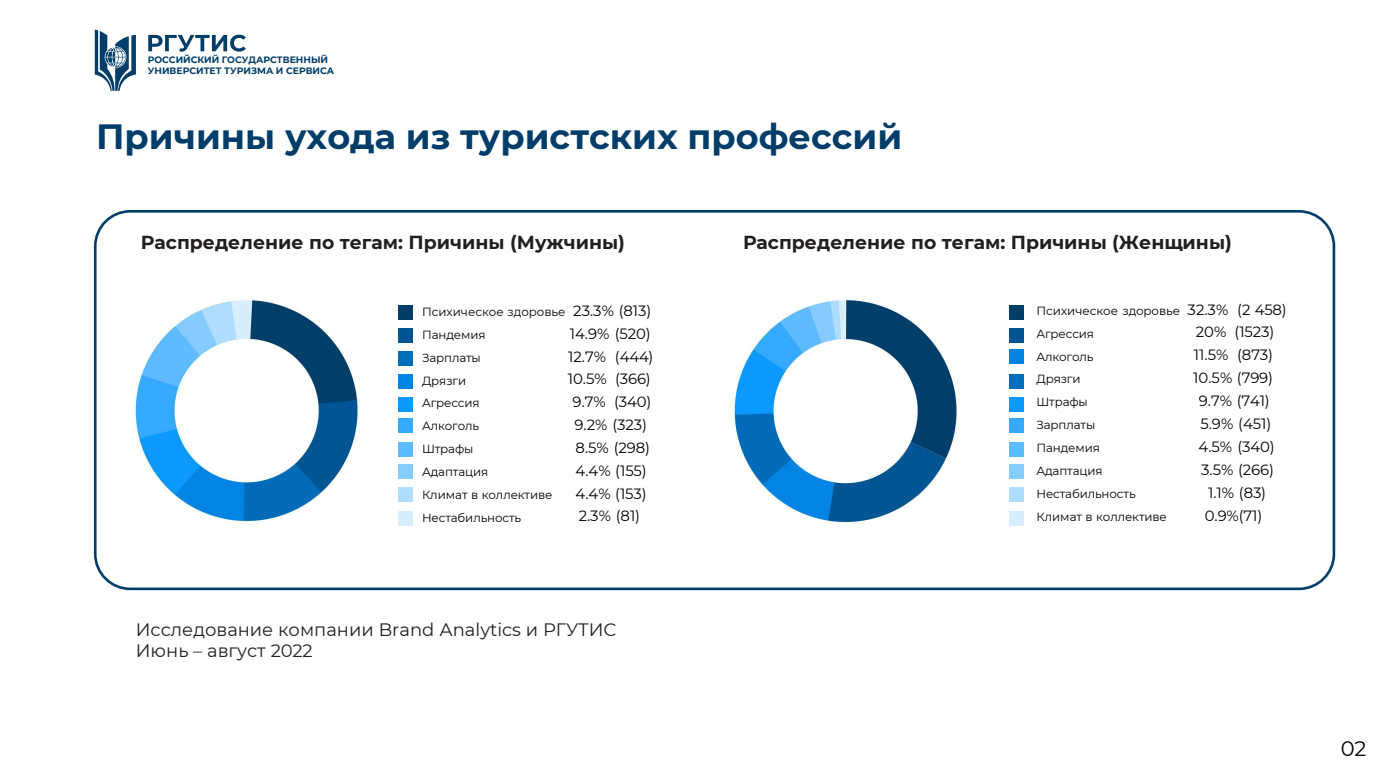
<style>
.page{position:relative;width:1386px;height:780px;background:#fff}
.page>*{position:absolute;margin:0;border:0;box-sizing:border-box;transform-origin:0 0}
.t1{font:700 35px "Montserrat";color:#003d69}
.t2{font:21px "Montserrat";color:#000}
.t3{font:700 18.81px "Montserrat";color:#231f20}
.t4{font:17.94px/21.5px "Montserrat";color:#231f20}
.t5{font:14.88px "Montserrat";letter-spacing:-.01em;color:#000}
.t6{font:11.81px "Montserrat";letter-spacing:-.01em;color:#000}
.t7{font:700 9.28px "Montserrat";color:#003d69}
.s1{font-size:14.88px}
</style>
<div class="page">
<img style="left:734px;top:300px;width:223px;height:223px">
<div style="left:1009px;top:328px;width:14px;height:14px;background:#005592"></div>
<div style="left:1009px;top:349px;width:14px;height:15px;background:#0084e3"></div>
<div style="left:1009px;top:374px;width:14px;height:15px;background:#006cba"></div>
<div style="left:1009px;top:396px;width:14px;height:15px;background:#0c99ff"></div>
<div style="left:1009px;top:418px;width:14px;height:14px;background:#35aaff"></div>
<div style="left:1009px;top:441px;width:14px;height:15px;background:#5dbbff"></div>
<div style="left:1009px;top:464px;width:14px;height:14px;background:#85ccff"></div>
<div style="left:1009px;top:487px;width:14px;height:14px;background:#aeddff"></div>
<div style="left:1009px;top:511px;width:14px;height:14px;background:#d7eeff"></div>
<img style="left:135px;top:300px;width:223px;height:222px">
<div style="left:398px;top:305px;width:14px;height:15px;background:#003d69"></div>
<div style="left:1009px;top:305px;width:14px;height:14px;background:#003d69"></div>
<div style="left:398px;top:328px;width:14px;height:14px;background:#005592"></div>
<div style="left:398px;top:350px;width:14px;height:15px;background:#006cba"></div>
<div style="left:398px;top:374px;width:14px;height:15px;background:#0084e3"></div>
<div style="left:398px;top:396px;width:14px;height:15px;background:#0c99ff"></div>
<div style="left:398px;top:418px;width:14px;height:15px;background:#35aaff"></div>
<div style="left:398px;top:441px;width:14px;height:15px;background:#5dbbff"></div>
<div style="left:398px;top:464px;width:14px;height:15px;background:#85ccff"></div>
<div style="left:398px;top:487px;width:14px;height:14px;background:#aeddff"></div>
<div style="left:398px;top:511px;width:14px;height:14px;background:#d7eeff"></div>
<svg style="left:148px;top:34px;width:98px;height:18px"></svg>
<svg style="left:95px;top:30px;width:41px;height:61px"></svg>
<div style="left:94px;top:210px;width:1240px;height:380px;border:3px solid #003d69;border-radius:35px"></div>
<p class="t7" style="left:148px;top:53px;width:182px">РОССИЙСКИЙ ГОСУДАРСТВЕННЫЙ</p>
<p class="t7" style="left:148px;top:64px;width:188px">УНИВЕРСИТЕТ ТУРИЗМА И СЕРВИСА</p>
<h2 class="t1" style="left:96px;top:111px;width:807px">Причины ухода из туристских профессий</h2>
<p class="t3" style="left:141px;top:229px;width:485px">Распределение по тегам: Причины (Мужчины)</p>
<p class="t3" style="left:743px;top:229px;width:490px">Распределение по тегам: Причины (Женщины)</p>
<p class="t6" style="left:422px;top:303px;width:231px">Психическое здоровье <span class="s1">23.3% (813)</span></p>
<p class="t6" style="left:1036px;top:302px;width:252px">Психическое здоровье <span class="s1">32.3% (2 458)</span></p>
<p class="t6" style="left:422px;top:326px;width:65px">Пандемия</p>
<p class="t5" style="left:569px;top:323px;width:82px">14.9% (520)</p>
<p class="t6" style="left:1036px;top:325px;width:59px">Агрессия</p>
<p class="t5" style="left:1195px;top:322px;width:80px">20% (1523)</p>
<p class="t6" style="left:422px;top:349px;width:60px">Зарплаты</p>
<p class="t5" style="left:568px;top:346px;width:87px">12.7% (444)</p>
<p class="t6" style="left:1036px;top:348px;width:59px">Алкоголь</p>
<p class="t5" style="left:1193px;top:345px;width:81px">11.5% (873)</p>
<p class="t6" style="left:422px;top:372px;width:46px">Дрязги</p>
<p class="t5" style="left:567px;top:369px;width:85px">10.5% (366)</p>
<p class="t6" style="left:1036px;top:371px;width:46px">Дрязги</p>
<p class="t5" style="left:1193px;top:367px;width:81px">10.5% (799)</p>
<p class="t6" style="left:422px;top:395px;width:59px">Агрессия</p>
<p class="t5" style="left:572px;top:391px;width:80px">9.7% (340)</p>
<p class="t6" style="left:1036px;top:394px;width:53px">Штрафы</p>
<p class="t5" style="left:1198px;top:390px;width:72px">9.7% (741)</p>
<p class="t6" style="left:422px;top:418px;width:59px">Алкоголь</p>
<p class="t5" style="left:574px;top:414px;width:74px">9.2% (323)</p>
<p class="t6" style="left:1036px;top:416px;width:60px">Зарплаты</p>
<p class="t5" style="left:1200px;top:413px;width:72px">5.9% (451)</p>
<p class="t6" style="left:422px;top:440px;width:53px">Штрафы</p>
<p class="t5" style="left:575px;top:437px;width:76px">8.5% (298)</p>
<p class="t6" style="left:1036px;top:439px;width:65px">Пандемия</p>
<p class="t5" style="left:1198px;top:436px;width:77px">4.5% (340)</p>
<p class="t6" style="left:422px;top:463px;width:68px">Адаптация</p>
<p class="t5" style="left:575px;top:460px;width:73px">4.4% (155)</p>
<p class="t6" style="left:1036px;top:462px;width:68px">Адаптация</p>
<p class="t5" style="left:1200px;top:459px;width:74px">3.5% (266)</p>
<p class="t6" style="left:422px;top:486px;width:132px">Климат в коллективе</p>
<p class="t5" style="left:575px;top:483px;width:73px">4.4% (153)</p>
<p class="t6" style="left:1036px;top:485px;width:101px">Нестабильность</p>
<p class="t5" style="left:1207px;top:482px;width:60px">1.1% (83)</p>
<p class="t6" style="left:422px;top:509px;width:101px">Нестабильность</p>
<p class="t5" style="left:578px;top:505px;width:63px">2.3% (81)</p>
<p class="t6" style="left:1036px;top:508px;width:132px">Климат в коллективе</p>
<p class="t5" style="left:1204px;top:505px;width:59px">0.9%(71)</p>
<p class="t4" style="left:136px;top:617px;width:482px">Исследование компании Brand Аnalytics и РГУТИС<br>Июнь – август 2022</p>
<p class="t2" style="left:1340px;top:733px;width:27px">02</p>
</div>
